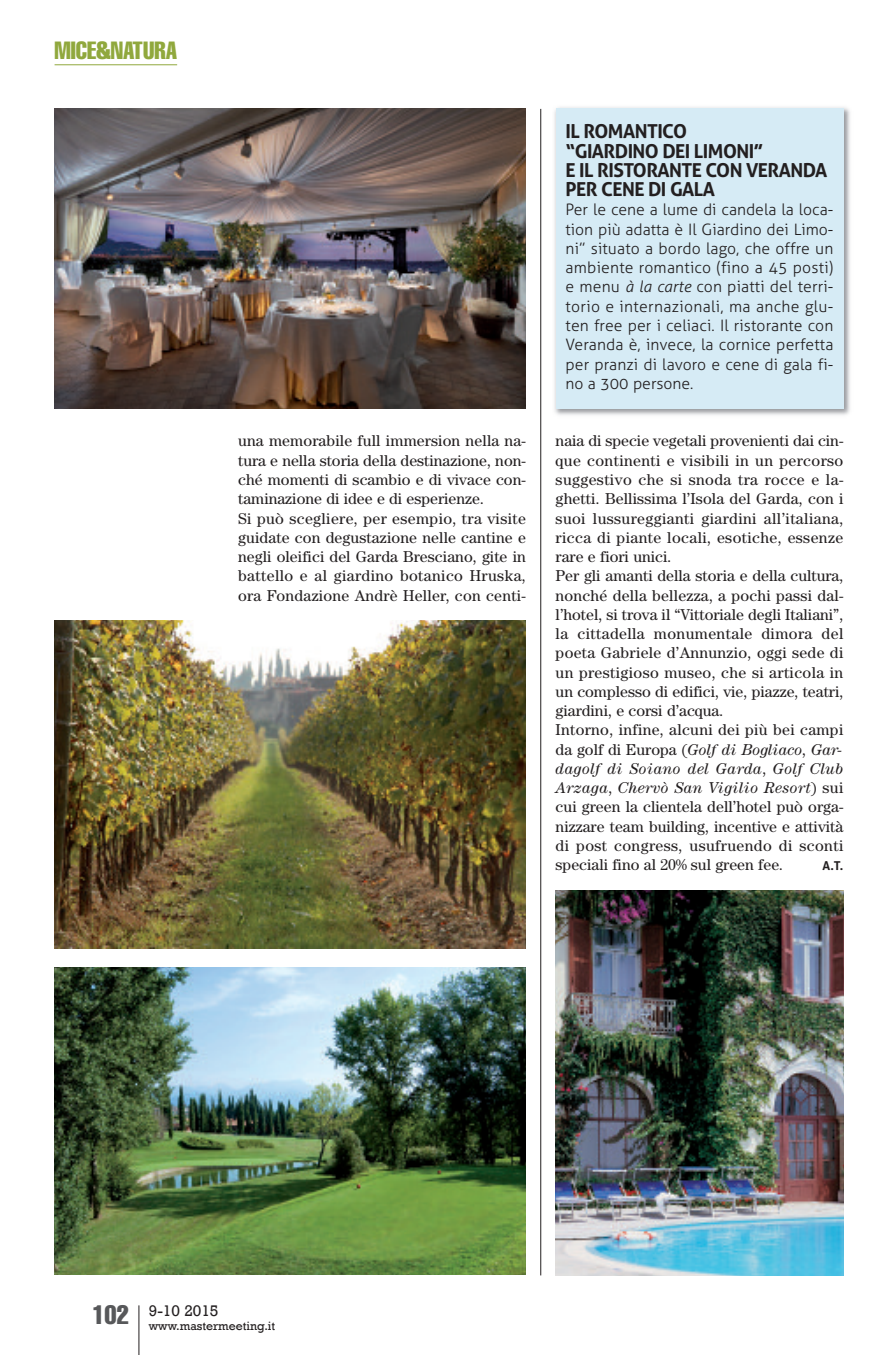
<style>
.page{position:relative;width:893px;height:1355px;background:#fff}
.page>*{position:absolute;margin:0;border:0;box-sizing:border-box;transform-origin:0 0}
.t1{font:extra-condensed 24.5px "Helvetica";color:#90a83d}
.t2{font:700 19.25px/19.2px "Aller";letter-spacing:-.03em;color:#231f20}
.t3{font:15.75px/19.2px "Century";letter-spacing:.01em;color:#231f20}
.t4{font:300 15.75px/19.2px "Aller";letter-spacing:.005em;color:#231f20;text-align:justify}
.t5{font:15.75px "Rockwell";color:#231f20}
.t6{font:12.25px "Rockwell";color:#231f20}
.t7{font:700 12.25px "Aller";color:#231f20}
.s1{font-style:italic}
</style>
<div class="page">
<hr style="left:138px;top:1305px;width:1px;height:49px;background:#231f20">
<hr style="left:55px;top:64px;width:122px;height:1px;background:#90a83d">
<hr style="left:540px;top:109px;width:1px;height:1166px;background:#231f20">
<img style="left:554px;top:107px;width:296px;height:308px">
<div style="left:556px;top:108px;width:287px;height:300px;background:#d6ebf5"></div>
<img style="left:55px;top:108px;width:471px;height:300px">
<img style="left:55px;top:967px;width:471px;height:307px">
<img style="left:55px;top:620px;width:471px;height:327px">
<img style="left:556px;top:890px;width:287px;height:385px">
<h1 class="t1" style="left:55px;top:42px;width:124px">MICE&amp;NATURA</h1>
<p class="t3" style="left:238px;top:433px;width:289px">una memorabile full immersion nella na&shy;tura e nella storia della destinazione, non&shy;ché momenti di scambio e di vivace con&shy;taminazione di idee e di esperienze.<br>Si può scegliere, per esempio, tra visite guidate con degustazione nelle cantine e negli oleifici del Garda Bresciano, gite in battello e al giardino botanico Hruska, ora Fondazione Andrè Heller, con centi-</p>
<p class="t2" style="left:566px;top:122px;width:263px">IL ROMANTICO<br>“GIARDINO DEI LIMONI”<br>E IL RISTORANTE CON VERANDA<br>PER CENE DI GALA</p>
<p class="t4" style="left:566px;top:200px;width:269px">Per le cene a lume di candela la loca&shy;tion più adatta è Il Giardino dei Limo&shy;ni” situato a bordo lago, che offre un ambiente romantico (fino a 45 posti) e menu <span class="s1">à la carte</span> con piatti del terri&shy;torio e internazionali, ma anche glu&shy;ten free per i celiaci. Il ristorante con Veranda è, invece, la cornice perfetta per pranzi di lavoro e cene di gala fi&shy;no a 300 persone.</p>
<p class="t3" style="left:556px;top:433px;width:289px">naia di specie vegetali provenienti dai cin&shy;que continenti e visibili in un percorso suggestivo che si snoda tra rocce e la&shy;ghetti. Bellissima l’Isola del Garda, con i suoi lussureggianti giardini all’italiana, ricca di piante locali, esotiche, essenze rare e fiori unici.<br>Per gli amanti della storia e della cultura, nonché della bellezza, a pochi passi dal&shy;l’hotel, si trova il “Vittoriale degli Italiani”, la cittadella monumentale dimora del poeta Gabriele d’Annunzio, oggi sede di un prestigioso museo, che si articola in un complesso di edifici, vie, piazze, teatri, giardini, e corsi d’acqua.<br>Intorno, infine, alcuni dei più bei campi da golf di Europa (<span class="s1">Golf di Bogliaco</span>, <span class="s1">Gar&shy;dagolf di Soiano del Garda</span>, <span class="s1">Golf Club Arzaga</span>, <span class="s1">Chervò San Vigilio Resort</span>) sui cui green la clientela dell’hotel può orga&shy;nizzare team building, incentive e attività di post congress, usufruendo di sconti speciali fino al 20% sul green fee.</p>
<p class="t7" style="left:823px;top:858px;width:22px">A.T.</p>
<p class="t6" style="left:92px;top:1318px;width:184px"><sup>102</sup> www.mastermeeting.it</p>
<p class="t5" style="left:149px;top:1300px;width:71px">9-10 2015</p>
</div>
